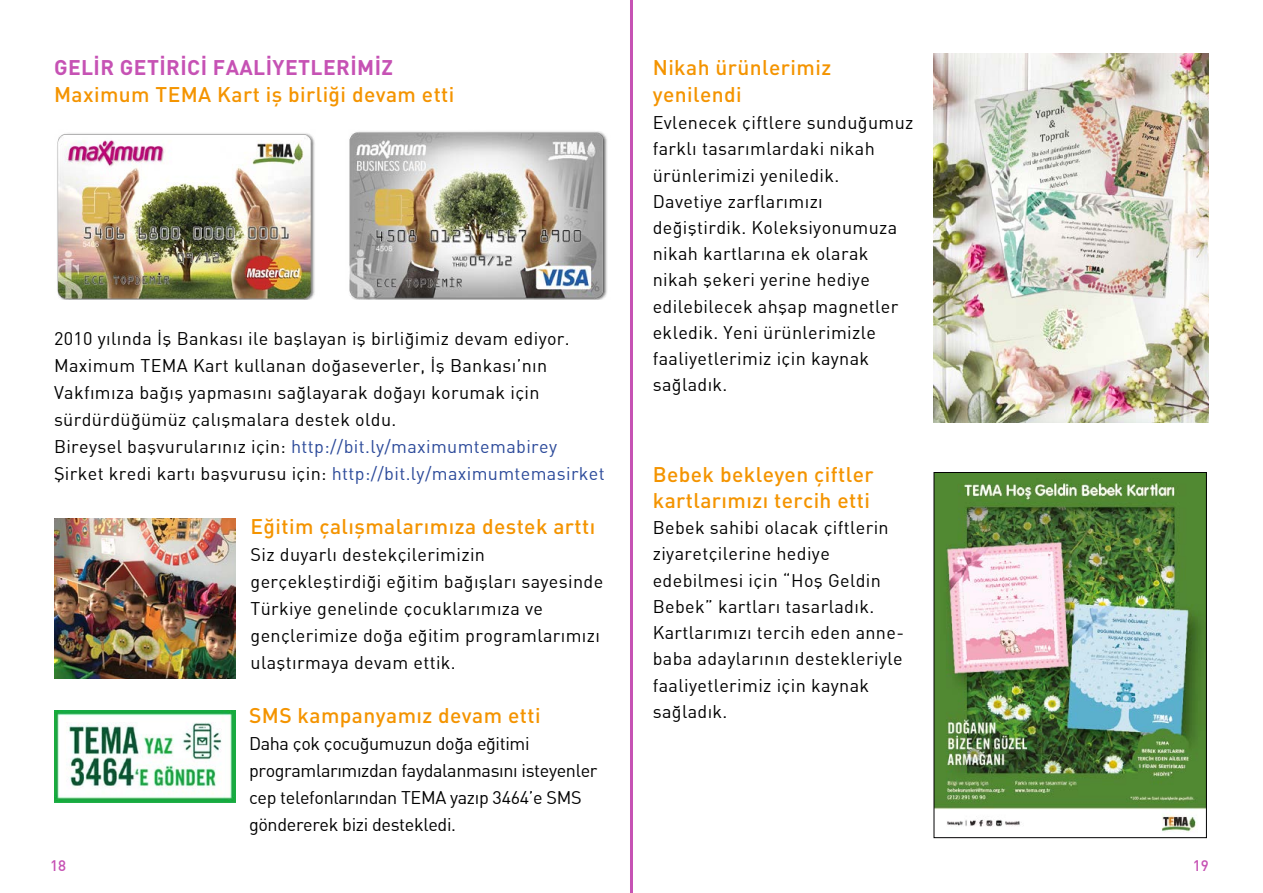
<style>
.page{position:relative;width:1263px;height:893px;background:#fff}
.page>*{position:absolute;margin:0;border:0;box-sizing:border-box;transform-origin:0 0}
.t1{font:21px/27px "DIN Medium";letter-spacing:.02em;color:#f49400}
.t2{font:21px "DIN Bold";letter-spacing:.02em;color:#c652b4}
.t3{font:18px/26.2px "DINT";letter-spacing:.02em;color:#000}
.t4{font:18px/27px "DINT";letter-spacing:-.02em;color:#000}
.t5{font:500 15px "DIN Medium T";color:#c652b4}
.s1{color:#2c4a9a}
</style>
<div class="page">
<hr style="left:630px;top:0;width:3px;height:893px;background:#c652b4">
<img style="left:57px;top:133px;width:258px;height:166px">
<img style="left:349px;top:131px;width:258px;height:168px">
<img style="left:54px;top:710px;width:182px;height:92px">
<img style="left:936px;top:474px;width:268px;height:358px">
<div style="left:934px;top:472px;width:272px;height:366px;border:1px solid #020203"></div>
<img style="left:54px;top:519px;width:182px;height:159px">
<img style="left:934px;top:54px;width:275px;height:369px">
<p class="t2" style="left:54px;top:54px;width:340px">GELİR GETİRİCİ FAALİYETLERİMİZ</p>
<p class="t1" style="left:54px;top:81px;width:402px">Maximum TEMA Kart iş birliği devam etti</p>
<p class="t3" style="left:54px;top:325px;width:552px;line-height:27px">2010 yılında İş Bankası ile başlayan iş birliğimiz devam ediyor.<br>Maximum TEMA Kart kullanan doğaseverler, İş Bankası’nın Vakfımıza bağış yapmasını sağlayarak doğayı korumak için sürdürdüğümüz çalışmalara destek oldu.<br>Bireysel başvurularınız için: <span class="s1">http://bit.ly/maximumtemabirey </span>Şirket kredi kartı başvurusu için: <span class="s1">http://bit.ly/maximumtemasirket</span></p>
<p class="t1" style="left:250px;top:513px;width:346px">Eğitim çalışmalarımıza destek arttı</p>
<p class="t3" style="left:250px;top:541px;width:354px;line-height:27px">Siz duyarlı destekçilerimizin gerçekleştirdiği eğitim bağışları sayesinde Türkiye genelinde çocuklarımıza ve gençlerimize doğa eğitim programlarımızı ulaştırmaya devam ettik.</p>
<p class="t1" style="left:249px;top:702px;width:293px">SMS kampanyamız devam etti</p>
<p class="t4" style="left:249px;top:730px;width:350px">Daha çok çocuğumuzun doğa eğitimi programlarımızdan faydalanmasını isteyenler cep telefonlarından TEMA yazıp 3464’e SMS göndererek bizi destekledi.</p>
<p class="t1" style="left:653px;top:53px;width:180px">Nikah ürünlerimiz yenilendi</p>
<p class="t3" style="left:653px;top:109px;width:262px">Evlenecek çiftlere sunduğumuz farklı tasarımlardaki nikah ürünlerimizi yeniledik.<br>Davetiye zarflarımızı değiştirdik. Koleksiyonumuza nikah kartlarına ek olarak nikah şekeri yerine hediye edilebilecek ahşap magnetler ekledik. Yeni ürünlerimizle faaliyetlerimiz için kaynak sağladık.</p>
<p class="t1" style="left:653px;top:460px;width:222px;line-height:26.2px">Bebek bekleyen çiftler kartlarımızı tercih etti</p>
<p class="t3" style="left:653px;top:514px;width:253px">Bebek sahibi olacak çiftlerin ziyaretçilerine hediye edebilmesi için “Hoş Geldin<br>Bebek” kartları tasarladık.<br>Kartlarımızı tercih eden anne&shy;baba adaylarının destekleriyle faaliyetlerimiz için kaynak sağladık.</p>
<p class="t5" style="left:50px;top:855px;width:17px">18</p>
<p class="t5" style="left:1193px;top:855px;width:17px">19</p>
</div>
